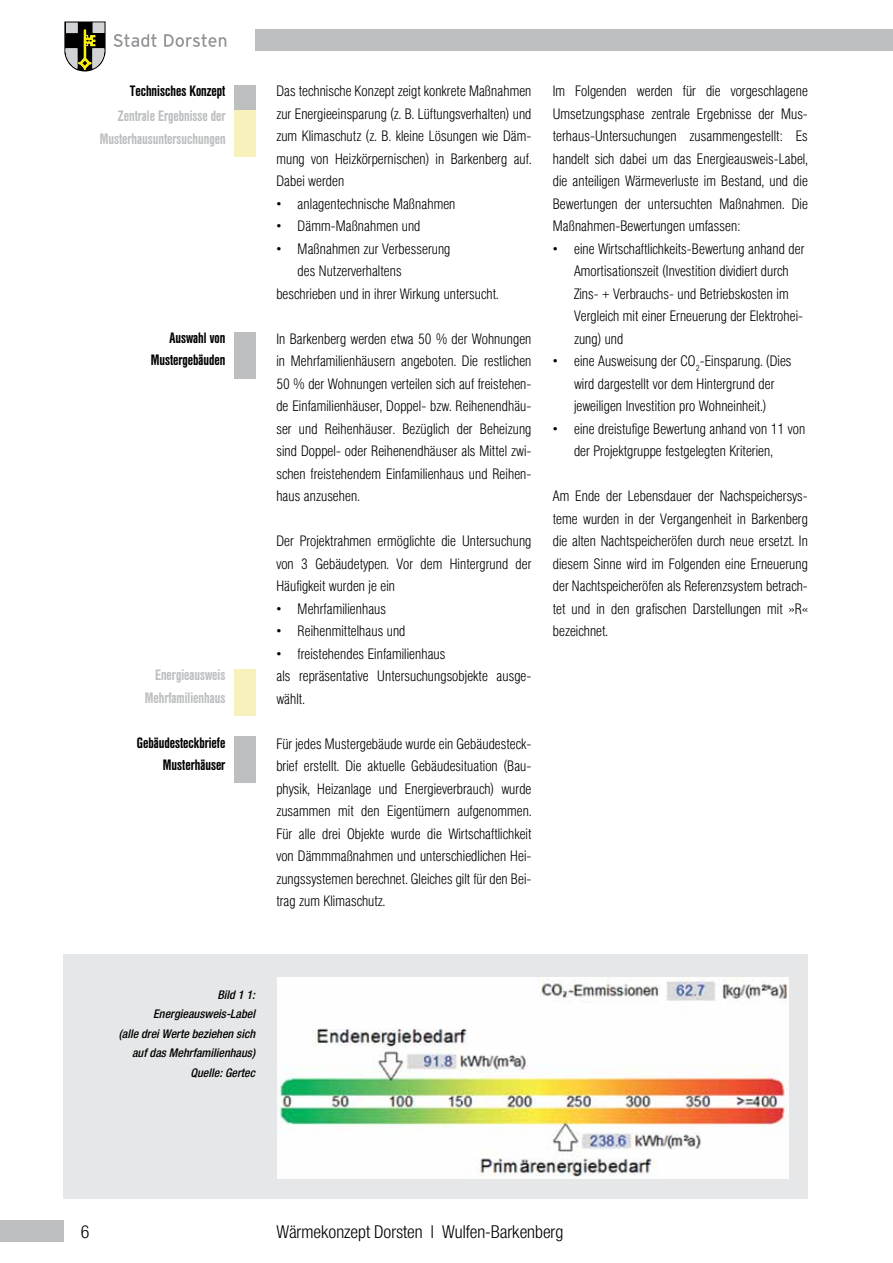
<style>
.page{position:relative;width:893px;height:1263px;background:#fff}
.page>*{position:absolute;margin:0;border:0;box-sizing:border-box;transform-origin:0 0}
.t1{font:300 18px "Neue Helvetica Condensed BQ";color:#000}
.t2{font:200 15px/22.5px "Helvetica Con BQ";color:#000;text-align:justify}
.t3{font:500 15px/22.5px "Helvetica Con BQ";color:#bcbec0;text-align:right}
.t4{font:500 15px/22.5px "Helvetica Con BQ";color:#000;text-align:right}
.t5{font:italic 500 condensed 12px/19.5px "Helvetica Neue";color:#000;text-align:right}
</style>
<div class="page">
<svg style="left:114px;top:34px;width:43px;height:13px"></svg>
<svg style="left:164px;top:34px;width:62px;height:13px"></svg>
<svg style="left:64px;top:21px;width:42px;height:51px;background:#777761"></svg>
<div style="left:255px;top:30px;width:638px;height:21px;background:#bcbec0"></div>
<div style="left:0;top:1220px;width:64px;height:22px;background:#bcbec0"></div>
<div style="left:64px;top:955px;width:744px;height:244px;background:#e6e7e8"></div>
<div style="left:234px;top:85px;width:21px;height:25px;background:#bcbec0"></div>
<div style="left:234px;top:332px;width:21px;height:46px;background:#bcbec0"></div>
<div style="left:234px;top:736px;width:21px;height:47px;background:#bcbec0"></div>
<div style="left:234px;top:669px;width:21px;height:47px;background:#f9f1bc"></div>
<img style="left:277px;top:978px;width:511px;height:201px">
<div style="left:234px;top:110px;width:21px;height:47px;background:#f9f1bc"></div>
<p class="t4" style="left:130px;top:80px;width:97px">Technisches Konzept</p>
<p class="t3" style="left:100px;top:105px;width:127px">Zentrale Ergebnisse der<br>Musterhausuntersuchungen</p>
<p class="t4" style="left:151px;top:327px;width:76px">Auswahl von<br>Mustergebäuden</p>
<p class="t3" style="left:145px;top:664px;width:82px">Energieausweis<br>Mehrfamilienhaus</p>
<p class="t4" style="left:137px;top:732px;width:90px">Gebäudesteckbriefe<br>Musterhäuser</p>
<p class="t2" style="left:276px;top:80px;width:257px">Das technische Konzept zeigt konkrete Maßnahmen zur Energieeinsparung (z. B. Lüftungsverhalten) und zum Klimaschutz (z. B. kleine Lösungen wie Däm&shy;mung von Heizkörpernischen) in Barkenberg auf.<br>Dabei werden</p>
<p class="t2" style="left:276px;top:192px;width:181px">• anlagentechnische Maßnahmen</p>
<p class="t2" style="left:276px;top:215px;width:146px">• Dämm-Maßnahmen und</p>
<p class="t2" style="left:276px;top:237px;width:176px">• Maßnahmen zur Verbesserung</p>
<p class="t2" style="left:298px;top:260px;width:106px">des Nutzerverhaltens</p>
<p class="t2" style="left:276px;top:282px;width:224px">beschrieben und in ihrer Wirkung untersucht.</p>
<p class="t2" style="left:276px;top:327px;width:257px">In Barkenberg werden etwa 50 % der Wohnungen in Mehrfamilienhäusern angeboten. Die restlichen 50 % der Wohnungen verteilen sich auf freistehen&shy;de Einfamilienhäuser, Doppel- bzw. Reihenendhäu&shy;ser und Reihenhäuser. Bezüglich der Beheizung sind Doppel- oder Reihenendhäuser als Mittel zwi&shy;schen freistehendem Einfamilienhaus und Reihen&shy;haus anzusehen.</p>
<p class="t2" style="left:276px;top:530px;width:257px">Der Projektrahmen ermöglichte die Untersuchung von 3 Gebäudetypen. Vor dem Hintergrund der Häufigkeit wurden je ein</p>
<p class="t2" style="left:276px;top:597px;width:111px">• Mehrfamilienhaus</p>
<p class="t2" style="left:276px;top:620px;width:131px">• Reihenmittelhaus und</p>
<p class="t2" style="left:276px;top:642px;width:257px;text-align:left">• freistehendes Einfamilienhaus<br>als repräsentative Untersuchungsobjekte ausge&shy;wählt.</p>
<p class="t2" style="left:276px;top:732px;width:257px">Für jedes Mustergebäude wurde ein Gebäudesteck&shy;brief erstellt. Die aktuelle Gebäudesituation (Bau&shy;physik, Heizanlage und Energieverbrauch) wurde zusammen mit den Eigentümern aufgenommen.<br>Für alle drei Objekte wurde die Wirtschaftlichkeit von Dämmmaßnahmen und unterschiedlichen Hei&shy;zungssystemen berechnet. Gleiches gilt für den Bei&shy;trag zum Klimaschutz.</p>
<p class="t2" style="left:553px;top:80px;width:257px">Im Folgenden werden für die vorgeschlagene Umsetzungsphase zentrale Ergebnisse der Mus&shy;terhaus-Untersuchungen zusammengestellt: Es handelt sich dabei um das Energieausweis-Label, die anteiligen Wärmeverluste im Bestand, und die Bewertungen der untersuchten Maßnahmen. Die Maßnahmen-Bewertungen umfassen:</p>
<p class="t2" style="left:574px;top:237px;width:232px;text-align:left;text-indent:-21px">• eine Wirtschaftlichkeits-Bewertung anhand der Amortisationszeit (Investition dividiert durch Zins- + Verbrauchs- und Betriebskosten im Vergleich mit einer Erneuerung der Elektrohei&shy;zung) und</p>
<p class="t2" style="left:553px;top:350px;width:240px;text-align:center">• eine Ausweisung der CO<sub>2</sub>-Einsparung. (Dies wird dargestellt vor dem Hintergrund der jeweiligen Investition pro Wohneinheit.)</p>
<p class="t2" style="left:574px;top:417px;width:233px;text-indent:-21px">• eine dreistufige Bewertung anhand von 11 von der Projektgruppe festgelegten Kriterien,</p>
<p class="t2" style="left:553px;top:485px;width:257px">Am Ende der Lebensdauer der Nachspeichersys&shy;teme wurden in der Vergangenheit in Barkenberg die alten Nachtspeicheröfen durch neue ersetzt. In diesem Sinne wird im Folgenden eine Erneuerung der Nachtspeicheröfen als Referenzsystem betrach&shy;tet und in den grafischen Darstellungen mit »R« bezeichnet.</p>
<p class="t5" style="left:119px;top:985px;width:138px">Bild 1 1:<br>Energieausweis-Label<br>(alle drei Werte beziehen sich auf das Mehrfamilienhaus)<br>Quelle: Gertec</p>
<p class="t1" style="left:81px;top:1221px;width:10px">6</p>
<p class="t1" style="left:276px;top:1221px;width:288px">Wärmekonzept Dorsten l Wulfen-Barkenberg</p>
</div>
